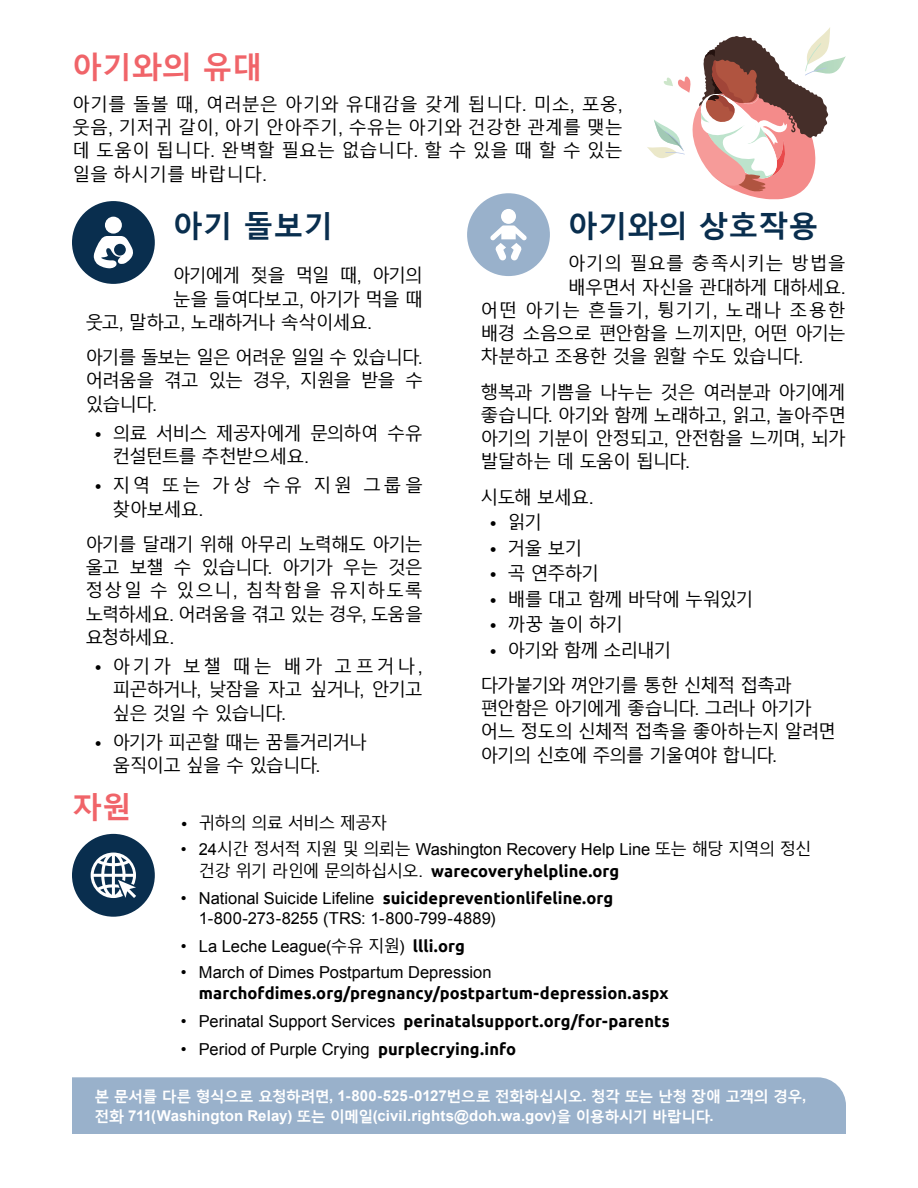
<style>
.page{position:relative;width:918px;height:1188px;background:#fff}
.page>*{position:absolute;margin:0;border:0;box-sizing:border-box;transform-origin:0 0}
.t1{font:700 30px "Malgun Gothic";color:#092e4e}
.t2{font:700 30px "Malgun Gothic";color:#f06469}
.t3{font:18px/23.2px "Malgun Gothic";letter-spacing:-.06em;color:#000;text-align:justify}
.t4{font:18px/23.2px "Malgun Gothic";letter-spacing:.125em;color:#000}
.t5{font:18px "Malgun Gothic";letter-spacing:.045em;color:#000}
.t6{font:18px "Malgun Gothic";letter-spacing:.02em;color:#000}
.t7{font:18px "Malgun Gothic";letter-spacing:-.085em;color:#000}
.t8{font:16.5px/19.8px "Arial";color:#000}
.t9{font:700 16.5px/21.8px "Ubuntu";letter-spacing:.005em;color:#000}
.t10{font:16.5px/21.8px "Malgun Gothic";letter-spacing:-.055em;color:#000}
.t11{font:700 15px/19.5px "Arial";letter-spacing:.005em;color:#fff}
.s1{font-family:"Arial"}
.s2{font-family:"Ubuntu";font-weight:700}
.s3{font-family:"Malgun Gothic"}
.s4{font-family:"Arial";font-weight:400}
</style>
<div class="page">
<div style="left:72px;top:201px;width:83px;height:83px;background:#092e4e;border-radius:50%"></div>
<div style="left:105px;top:217px;width:17px;height:17px;background:#fff;border-radius:50%"></div>
<svg style="left:94px;top:236px;width:39px;height:33px"></svg>
<div style="left:72px;top:834px;width:83px;height:83px;background:#092e4e;border-radius:50%"></div>
<svg style="left:91px;top:853px;width:45px;height:45px"></svg>
<div style="left:467px;top:193px;width:83px;height:83px;background:#99b1cb;border-radius:50%"></div>
<div style="left:501px;top:209px;width:15px;height:15px;background:#fff;border-radius:50%"></div>
<svg style="left:490px;top:225px;width:37px;height:35px"></svg>
<div style="left:72px;top:1077px;width:774px;height:57px;background:#99b1cb"></div>
<svg style="left:647px;top:27px;width:199px;height:172px"></svg>
<p class="t2" style="left:72px;top:47px;width:192px">아기와의 유대</p>
<p class="t3" style="left:72px;top:93px;width:552px">아기를 돌볼 때<span class="s1">,</span> 여러분은 아기와 유대감을 갖게 됩니다<span class="s1">.</span> 미소<span class="s1">,</span> 포옹<span class="s1">, </span>웃음<span class="s1">,</span> 기저귀 갈이<span class="s1">,</span> 아기 안아주기<span class="s1">,</span> 수유는 아기와 건강한 관계를 맺는 데 도움이 됩니다<span class="s1">.</span> 완벽할 필요는 없습니다<span class="s1">.</span> 할 수 있을 때 할 수 있는 일을 하시기를 바랍니다<span class="s1">.</span></p>
<p class="t1" style="left:173px;top:207px;width:162px">아기 돌보기</p>
<p class="t7" style="left:173px;top:266px;width:252px">아기에게 젖을 먹일 때<span class="s1">,</span> 아기의</p>
<p class="t3" style="left:173px;top:288px;width:252px">눈을 들여다보고<span class="s1">,</span> 아기가 먹을 때</p>
<p class="t3" style="left:86px;top:311px;width:288px">웃고<span class="s1">,</span> 말하고<span class="s1">,</span> 노래하거나 속삭이세요<span class="s1">.</span></p>
<p class="t3" style="left:86px;top:346px;width:339px">아기를 돌보는 일은 어려운 일일 수 있습니다<span class="s1">. </span>어려움을 겪고 있는 경우<span class="s1">,</span> 지원을 받을 수 있습니다<span class="s1">.</span></p>
<p class="t3" style="left:112px;top:422px;width:312px;text-indent:-18px">• 의료 서비스 제공자에게 문의하여 수유 컨설턴트를 추천받으세요<span class="s1">.</span></p>
<p class="t4" style="left:112px;top:475px;width:312px;text-indent:-18px">• 지역 또는 가상 수유 지원 그룹을 찾아보세요<span class="s1">.</span></p>
<p class="t3" style="left:86px;top:533px;width:339px">아기를 달래기 위해 아무리 노력해도 아기는 울고 보챌 수 있습니다<span class="s1">.</span> 아기가 우는 것은 정상일 수 있으니<span class="s1">,</span> 침착함을 유지하도록 노력하세요<span class="s1">.</span> 어려움을 겪고 있는 경우<span class="s1">,</span> 도움을 요청하세요<span class="s1">.</span></p>
<p class="t3" style="left:112px;top:655px;width:312px;text-indent:-18px">• 아기가 보챌 때는 배가 고프거나<span class="s1">, </span>피곤하거나<span class="s1">,</span> 낮잠을 자고 싶거나<span class="s1">,</span> 안기고 싶은 것일 수 있습니다<span class="s1">.</span></p>
<p class="t3" style="left:112px;top:731px;width:256px;text-indent:-18px">• 아기가 피곤할 때는 꿈틀거리거나 움직이고 싶을 수 있습니다<span class="s1">.</span></p>
<p class="t1" style="left:568px;top:207px;width:252px">아기와의 상호작용</p>
<p class="t6" style="left:568px;top:254px;width:280px">아기의 필요를 충족시키는 방법을</p>
<p class="t3" style="left:568px;top:276px;width:280px">배우면서 자신을 관대하게 대하세요<span class="s1">.</span></p>
<p class="t5" style="left:481px;top:300px;width:367px">어떤 아기는 흔들기<span class="s1">,</span> 튕기기<span class="s1">,</span> 노래나 조용한</p>
<p class="t3" style="left:481px;top:322px;width:367px">배경 소음으로 편안함을 느끼지만<span class="s1">,</span> 어떤 아기는</p>
<p class="t3" style="left:481px;top:346px;width:324px">차분하고 조용한 것을 원할 수도 있습니다<span class="s1">.</span></p>
<p class="t3" style="left:481px;top:381px;width:367px">행복과 기쁨을 나누는 것은 여러분과 아기에게 좋습니다<span class="s1">.</span> 아기와 함께 노래하고<span class="s1">,</span> 읽고<span class="s1">,</span> 놀아주면 아기의 기분이 안정되고<span class="s1">,</span> 안전함을 느끼며<span class="s1">,</span> 뇌가 발달하는 데 도움이 됩니다<span class="s1">.</span></p>
<p class="t3" style="left:481px;top:486px;width:115px">시도해 보세요<span class="s1">.</span></p>
<p class="t3" style="left:490px;top:511px;width:54px">• 읽기</p>
<p class="t3" style="left:490px;top:537px;width:94px">• 거울 보기</p>
<p class="t3" style="left:490px;top:562px;width:111px">• 곡 연주하기</p>
<p class="t3" style="left:490px;top:588px;width:265px">• 배를 대고 함께 바닥에 누워있기</p>
<p class="t3" style="left:490px;top:613px;width:135px">• 까꿍 놀이 하기</p>
<p class="t3" style="left:490px;top:639px;width:184px">• 아기와 함께 소리내기</p>
<p class="t3" style="left:481px;top:674px;width:357px;text-align:left">다가붙기와 껴안기를 통한 신체적 접촉과 편안함은 아기에게 좋습니다<span class="s1">.</span> 그러나 아기가 어느 정도의 신체적 접촉을 좋아하는지 알려면 아기의 신호에 주의를 기울여야 합니다<span class="s1">.</span></p>
<p class="t2" style="left:72px;top:788px;width:61px">자원</p>
<p class="t10" style="left:181px;top:813px;width:208px">• 귀하의 의료 서비스 제공자</p>
<p class="t10" style="left:199px;top:838px;width:614px;text-indent:-18px"><span class="s1">• 24</span>시간 정서적 지원 및 의뢰는 <span class="s1">Washington Recovery Help Line</span> 또는 해당 지역의 정신 건강 위기 라인에 문의하십시오<span class="s1">.</span> <span class="s2">warecoveryhelpline.org</span></p>
<p class="t8" style="left:199px;top:889px;width:416px;text-indent:-18px">• National Suicide Lifeline <span class="s2">suicidepreventionlifeline.org<br></span>1-800-273-8255 (TRS: 1-800-799-4889)</p>
<p class="t8" style="left:181px;top:936px;width:286px">• La Leche League(<span class="s3">수유 지원</span>) <span class="s2">llli.org</span></p>
<p class="t9" style="left:199px;top:961px;width:471px;text-indent:-18px"><span class="s4">• March of Dimes Postpartum Depression </span>marchofdimes.org/pregnancy/postpartum-depression.aspx</p>
<p class="t9" style="left:181px;top:1010px;width:490px"><span class="s4">• Perinatal Support Services</span> perinatalsupport.org/for-parents</p>
<p class="t8" style="left:181px;top:1039px;width:337px">• Period of Purple Crying <span class="s2">purplecrying.info</span></p>
<p class="t11" style="left:95px;top:1087px;width:713px"><span class="s3">본 문서를 다른 형식으로 요청하려면</span>, 1-800-525-0127<span class="s3">번으로 전화하십시오</span>. <span class="s3">청각 또는 난청 장애 고객의 경우</span>, <span class="s3">전화</span> 711(Washington Relay) <span class="s3">또는 이메일</span>(civil.rights@doh.wa.gov)<span class="s3">을 이용하시기 바랍니다</span>.</p>
</div>
